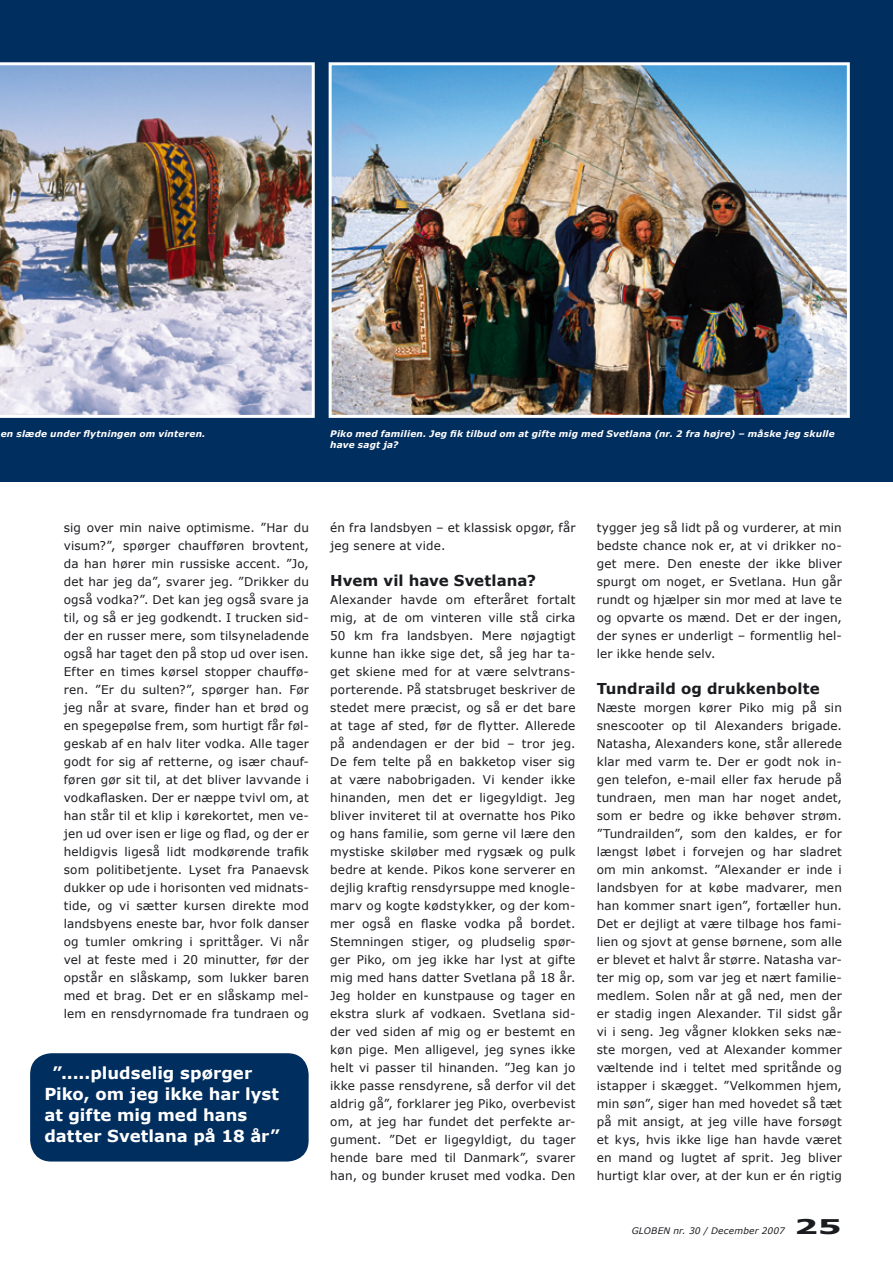
<style>
.page{position:relative;width:893px;height:1263px;background:#fff}
.page>*{position:absolute;margin:0;border:0;box-sizing:border-box;transform-origin:0 0}
.t1{font:700 20.25px "Verdana";color:#1b1c20;scale:1.67 1}
.t2{font:700 16.5px/21px "Verdana";color:#fff}
.t3{font:700 15px "Verdana";color:#1b1c20}
.t4{font:12px/18px "Verdana";letter-spacing:.01em;color:#1b1c20;text-align:justify}
.t5{font:italic 700 9px/10.8px "Verdana";letter-spacing:.02em;color:#fff}
.t6{font:italic 9px "Verdana";letter-spacing:.025em;color:#1b1c20}
</style>
<div class="page">
<div style="left:0;top:0;width:893px;height:482px;background:#002e5e"></div>
<img style="left:333px;top:66px;width:513px;height:348px">
<div style="left:329px;top:62px;width:521px;height:356px;border:3px solid #fff"></div>
<img style="left:0;top:62px;width:315px;height:356px">
<div style="left:30px;top:1053px;width:279px;height:108px;background:#002e5e;border-radius:21px"></div>
<p class="t5" style="left:1px;top:428px;width:206px">en slæde under flytningen om vinteren.</p>
<p class="t5" style="left:330px;top:428px;width:506px">Piko med familien. Jeg fik tilbud om at gifte mig med Svetlana (nr. 2 fra højre) – måske jeg skulle have sagt ja?</p>
<p class="t4" style="left:64px;top:518px;width:247px">sig over min naive optimisme. ”Har du visum?”, spørger chaufføren brovtent, da han hører min russiske accent. ”Jo, det har jeg da”, svarer jeg. ”Drikker du også vodka?”. Det kan jeg også svare ja til, og så er jeg godkendt. I trucken sid&shy;der en russer mere, som tilsyneladende også har taget den på stop ud over isen.<br>Efter en times kørsel stopper chauffø&shy;ren. ”Er du sulten?”, spørger han. Før jeg når at svare, finder han et brød og en spegepølse frem, som hurtigt får føl&shy;geskab af en halv liter vodka. Alle tager godt for sig af retterne, og især chauf&shy;føren gør sit til, at det bliver lavvande i vodkaflasken. Der er næppe tvivl om, at han står til et klip i kørekortet, men ve&shy;jen ud over isen er lige og flad, og der er heldigvis ligeså lidt modkørende trafik som politibetjente. Lyset fra Panaevsk dukker op ude i horisonten ved midnats&shy;tide, og vi sætter kursen direkte mod landsbyens eneste bar, hvor folk danser og tumler omkring i sprittåger. Vi når vel at feste med i 20 minutter, før der opstår en slåskamp, som lukker baren med et brag. Det er en slåskamp mel&shy;lem en rensdyrnomade fra tundraen og</p>
<p class="t4" style="left:330px;top:518px;width:247px">én fra landsbyen – et klassisk opgør, får jeg senere at vide.</p>
<p class="t3" style="left:330px;top:571px;width:207px">Hvem vil have Svetlana?</p>
<p class="t4" style="left:330px;top:590px;width:247px">Alexander havde om efteråret fortalt mig, at de om vinteren ville stå cirka 50 km fra landsbyen. Mere nøjagtigt kunne han ikke sige det, så jeg har ta&shy;get skiene med for at være selvtrans&shy;porterende. På statsbruget beskriver de stedet mere præcist, og så er det bare at tage af sted, før de flytter. Allerede på andendagen er der bid – tror jeg.<br>De fem telte på en bakketop viser sig at være nabobrigaden. Vi kender ikke hinanden, men det er ligegyldigt. Jeg bliver inviteret til at overnatte hos Piko og hans familie, som gerne vil lære den mystiske skiløber med rygsæk og pulk bedre at kende. Pikos kone serverer en dejlig kraftig rensdyrsuppe med knogle&shy;marv og kogte kødstykker, og der kom&shy;mer også en flaske vodka på bordet.<br>Stemningen stiger, og pludselig spør&shy;ger Piko, om jeg ikke har lyst at gifte mig med hans datter Svetlana på 18 år.<br>Jeg holder en kunstpause og tager en ekstra slurk af vodkaen. Svetlana sid&shy;der ved siden af mig og er bestemt en køn pige. Men alligevel, jeg synes ikke helt vi passer til hinanden. ”Jeg kan jo ikke passe rensdyrene, så derfor vil det aldrig gå”, forklarer jeg Piko, overbevist om, at jeg har fundet det perfekte ar&shy;gument. ”Det er ligegyldigt, du tager hende bare med til Danmark”, svarer han, og bunder kruset med vodka. Den</p>
<h2 class="t2" style="left:44px;top:1061px;width:237px;text-indent:8px">”.....pludselig spørger<br>Piko, om jeg ikke har lyst at gifte mig med hans datter Svetlana på 18 år”</h2>
<p class="t4" style="left:597px;top:518px;width:247px">tygger jeg så lidt på og vurderer, at min bedste chance nok er, at vi drikker no&shy;get mere. Den eneste der ikke bliver spurgt om noget, er Svetlana. Hun går rundt og hjælper sin mor med at lave te og opvarte os mænd. Det er der ingen, der synes er underligt – formentlig hel&shy;ler ikke hende selv.</p>
<p class="t3" style="left:597px;top:679px;width:225px">Tundraild og drukkenbolte</p>
<p class="t4" style="left:597px;top:698px;width:247px">Næste morgen kører Piko mig på sin snescooter op til Alexanders brigade.<br>Natasha, Alexanders kone, står allerede klar med varm te. Der er godt nok in&shy;gen telefon, e-mail eller fax herude på tundraen, men man har noget andet, som er bedre og ikke behøver strøm. ”Tundrailden”, som den kaldes, er for længst løbet i forvejen og har sladret om min ankomst. ”Alexander er inde i landsbyen for at købe madvarer, men han kommer snart igen”, fortæller hun.<br>Det er dejligt at være tilbage hos fami&shy;lien og sjovt at gense børnene, som alle er blevet et halvt år større. Natasha var&shy;ter mig op, som var jeg et nært familie&shy;medlem. Solen når at gå ned, men der er stadig ingen Alexander. Til sidst går vi i seng. Jeg vågner klokken seks næ&shy;ste morgen, ved at Alexander kommer væltende ind i teltet med spritånde og istapper i skægget. ”Velkommen hjem, min søn”, siger han med hovedet så tæt på mit ansigt, at jeg ville have forsøgt et kys, hvis ikke lige han havde været en mand og lugtet af sprit. Jeg bliver hurtigt klar over, at der kun er én rigtig</p>
<p class="t6" style="left:632px;top:1225px;width:155px">GLOBEN nr. 30 / December 2007</p>
<h1 class="t1" style="left:794px;top:1214px;width:27px">25</h1>
</div>
